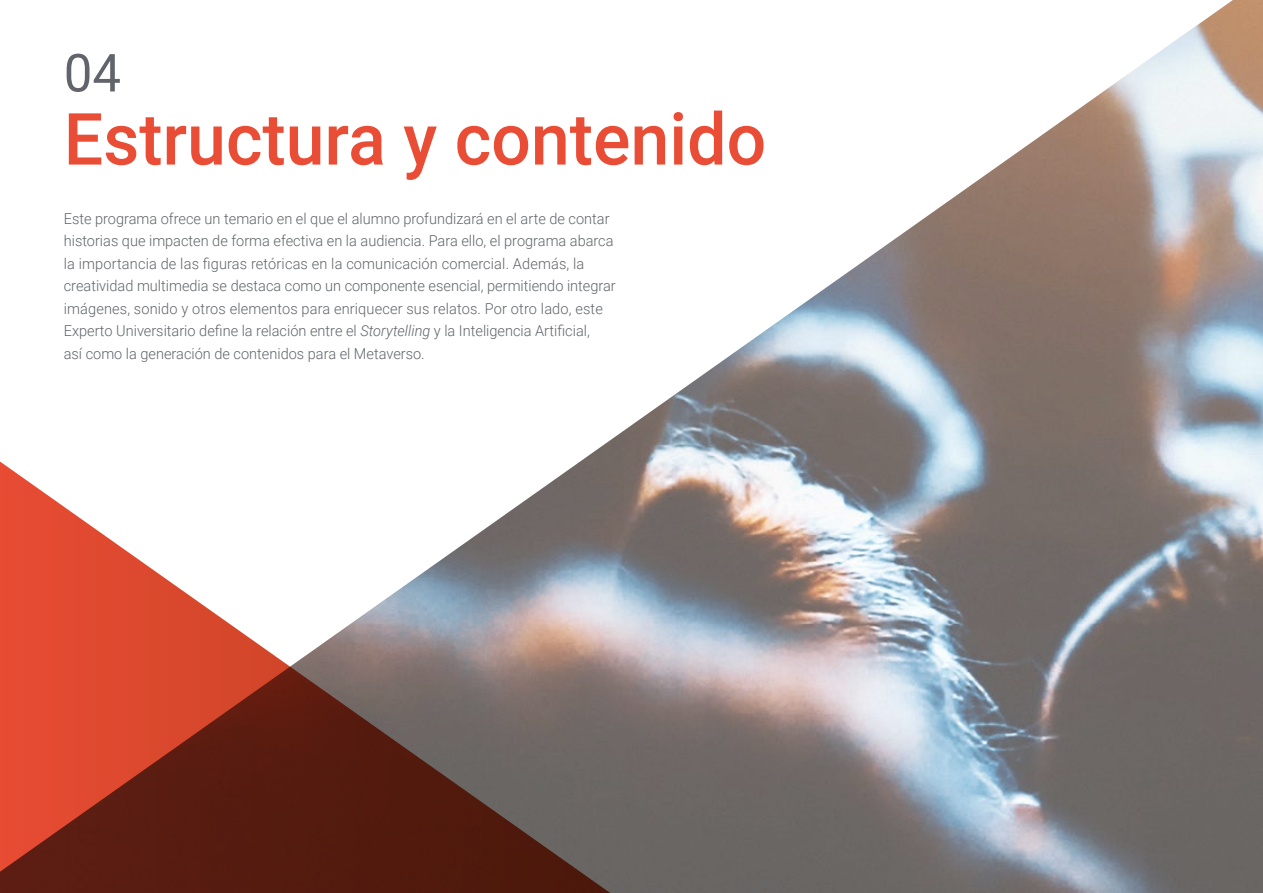
<style>
.page{position:relative;width:1263px;height:893px;background:#fff}
.page>*{position:absolute;margin:0;border:0;box-sizing:border-box;transform-origin:0 0}
.t1{font:500 72px "Roboto";color:#e94d35}
.t2{font:52.5px "Roboto";color:#61646a}
.t3{font:300 15px/22.5px "Roboto";color:#61646a}
.s1{font-style:italic}
</style>
<div class="page">
<img style="left:602px;top:0;width:661px;height:893px">
<svg style="left:0;top:446px;width:640px;height:447px"></svg>
<h2 class="t2" style="left:64px;top:36px;width:59px">04</h2>
<h1 class="t1" style="left:64px;top:89px;width:704px">Estructura y contenido</h1>
<p class="t3" style="left:64px;top:207px;width:553px">Este programa ofrece un temario en el que el alumno profundizará en el arte de contar historias que impacten de forma efectiva en la audiencia. Para ello, el programa abarca la importancia de las figuras retóricas en la comunicación comercial. Además, la creatividad multimedia se destaca como un componente esencial, permitiendo integrar imágenes, sonido y otros elementos para enriquecer sus relatos. Por otro lado, este Experto Universitario define la relación entre el <span class="s1">Storytelling</span> y la Inteligencia Artificial,<br>así como la generación de contenidos para el Metaverso.</p>
</div>
